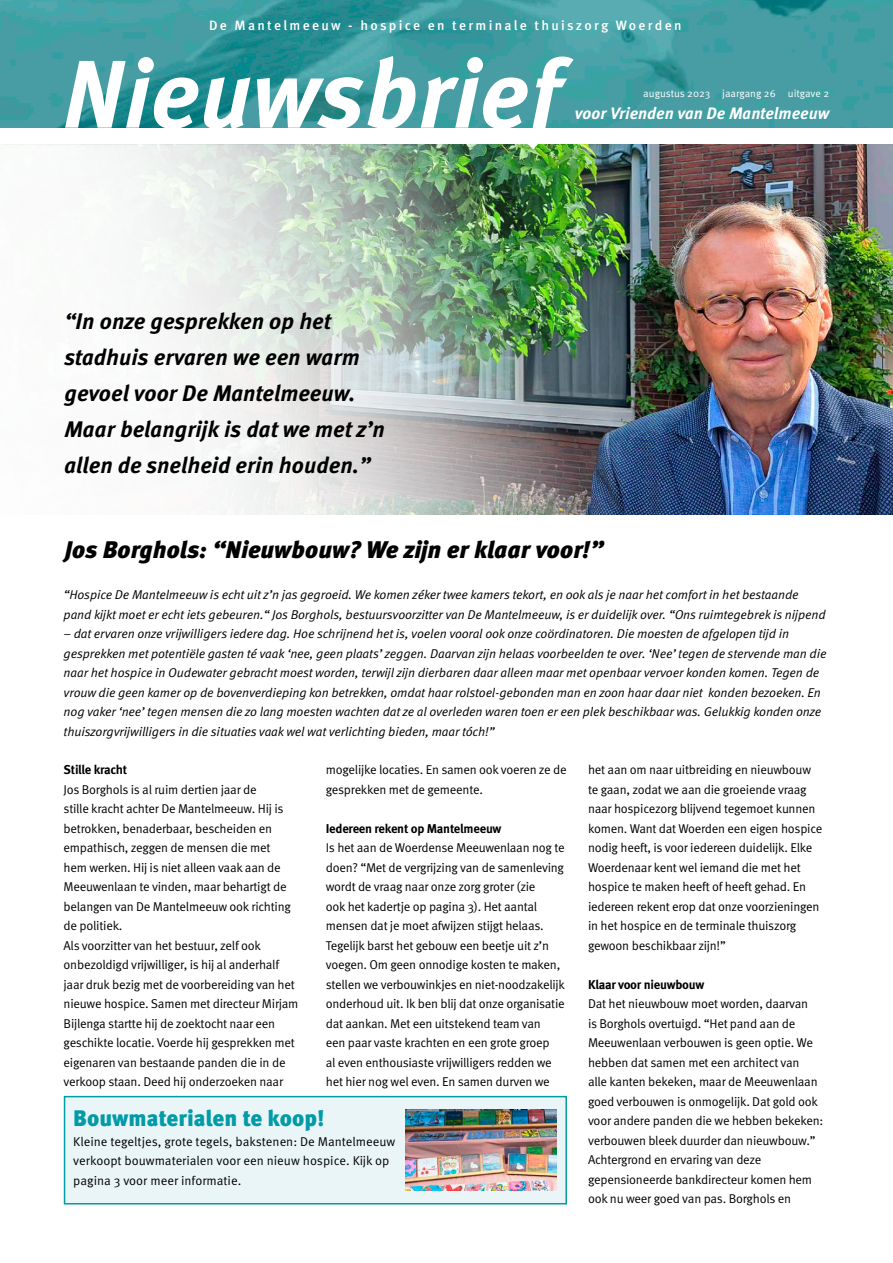
<style>
.page{position:relative;width:893px;height:1263px;background:#fff}
.page>*{position:absolute;margin:0;border:0;box-sizing:border-box;transform-origin:0 0}
.t1{font:italic 700 96px "Meta Pro";color:#fff}
.t2{font:italic 900 24px "Meta Pro";color:#000}
.t3{font:italic 700 22.5px/36px "Meta Pro";color:#000}
.t4{font:900 22.5px "Meta Pro";letter-spacing:-.005em;color:#009ba7}
.t5{font:italic 700 16.5px "Meta Pro";color:#fff}
.t6{font:500 13.5px "Meta Pro";letter-spacing:.17em;color:#fff}
.t7{font:12.75px/19.5px "Meta Pro";letter-spacing:-.02em;color:#000}
.t8{font:italic 12.75px/19.5px "Meta Pro";letter-spacing:-.01em;color:#000}
.t9{font:12.75px/19.5px "Meta Pro";color:#000}
.t10{font:700 12.75px "Meta Pro";letter-spacing:-.02em;color:#000}
.t11{font:10.5px "Meta Pro";letter-spacing:-.005em;color:#fff}
</style>
<div class="page">
<img style="left:626px;top:144px;width:267px;height:370px">
<div style="left:64px;top:1096px;width:503px;height:108px;background:#eaf5f8;border:2px solid #009ba7"></div>
<img style="left:0;top:144px;width:626px;height:371px">
<img style="left:0;top:0;width:893px;height:128px">
<img style="left:406px;top:1110px;width:151px;height:80px">
<p class="t6" style="left:209px;top:17px;width:474px">De Mantelmeeuw - hospice en terminale thuiszorg Woerden</p>
<h1 class="t1" style="left:63px;top:34px;width:499px">Nieuwsbrief</h1>
<p class="t11" style="left:643px;top:86px;width:187px">augustus 2023 jaargang 26 uitgave 2</p>
<p class="t5" style="left:575px;top:103px;width:256px">voor Vrienden van De Mantelmeeuw</p>
<h3 class="t3" style="left:64px;top:303px;width:322px">“In onze gesprekken op het stadhuis ervaren we een warm gevoel voor De Mantelmeeuw.<br>Maar belangrijk is dat we met z’n allen de snelheid erin houden.”</h3>
<h2 class="t2" style="left:65px;top:534px;width:540px">Jos Borghols: “Nieuwbouw? We zijn er klaar voor!”</h2>
<p class="t8" style="left:64px;top:585px;width:764px">“Hospice De Mantelmeeuw is echt uit z’n jas gegroeid. We komen zéker twee kamers tekort, en ook als je naar het comfort in het bestaande pand kijkt moet er echt iets gebeuren.“ Jos Borghols, bestuursvoorzitter van De Mantelmeeuw, is er duidelijk over. “Ons ruimtegebrek is nijpend</p>
<p class="t8" style="left:64px;top:624px;width:764px">– dat ervaren onze vrijwilligers iedere dag. Hoe schrijnend het is, voelen vooral ook onze coördinatoren. Die moesten de afgelopen tijd in gesprekken met potentiële gasten té vaak ‘nee, geen plaats’ zeggen. Daarvan zijn helaas voorbeelden te over. ‘Nee’ tegen de stervende man die naar het hospice in Oudewater gebracht moest worden, terwijl zijn dierbaren daar alleen maar met openbaar vervoer konden komen. Tegen de vrouw die geen kamer op de bovenverdieping kon betrekken, omdat haar rolstoel-gebonden man en zoon haar daar niet konden bezoeken. En nog vaker ‘nee’ tegen mensen die zo lang moesten wachten dat ze al overleden waren toen er een plek beschikbaar was. Gelukkig konden onze thuiszorgvrijwilligers in die situaties vaak wel wat verlichting bieden, maar tóch!”</p>
<p class="t10" style="left:64px;top:762px;width:65px">Stille kracht</p>
<p class="t7" style="left:64px;top:780px;width:236px">Jos Borghols is al ruim dertien jaar de<br>stille kracht achter De Mantelmeeuw. Hij is betrokken, benaderbaar, bescheiden en empathisch, zeggen de mensen die met<br>hem werken. Hij is niet alleen vaak aan de Meeuwenlaan te vinden, maar behartigt de belangen van De Mantelmeeuw ook richting de politiek.<br>Als voorzitter van het bestuur, zelf ook onbezoldigd vrijwilliger, is hij al anderhalf jaar druk bezig met de voorbereiding van het nieuwe hospice. Samen met directeur Mirjam Bijlenga startte hij de zoektocht naar een geschikte locatie. Voerde hij gesprekken met eigenaren van bestaande panden die in de verkoop staan. Deed hij onderzoeken naar</p>
<p class="t7" style="left:326px;top:760px;width:242px">mogelijke locaties. En samen ook voeren ze de gesprekken met de gemeente.</p>
<p class="t10" style="left:326px;top:820px;width:177px">Iedereen rekent op Mantelmeeuw</p>
<p class="t7" style="left:326px;top:838px;width:241px">Is het aan de Woerdense Meeuwenlaan nog te doen? “Met de vergrijzing van de samenleving wordt de vraag naar onze zorg groter (zie<br>ook het kadertje op pagina 3). Het aantal mensen dat je moet afwijzen stijgt helaas.<br>Tegelijk barst het gebouw een beetje uit z’n voegen. Om geen onnodige kosten te maken, stellen we verbouwinkjes en niet-noodzakelijk onderhoud uit. Ik ben blij dat onze organisatie dat aankan. Met een uitstekend team van<br>een paar vaste krachten en een grote groep<br>al even enthousiaste vrijwilligers redden we het hier nog wel even. En samen durven we</p>
<h3 class="t4" style="left:73px;top:1104px;width:253px">Bouwmaterialen te koop!</h3>
<p class="t9" style="left:73px;top:1132px;width:324px">Kleine tegeltjes, grote tegels, bakstenen: De Mantelmeeuw verkoopt bouwmaterialen voor een nieuw hospice. Kijk op pagina 3 voor meer informatie.</p>
<p class="t7" style="left:588px;top:760px;width:236px">het aan om naar uitbreiding en nieuwbouw te gaan, zodat we aan die groeiende vraag naar hospicezorg blijvend tegemoet kunnen komen. Want dat Woerden een eigen hospice nodig heeft, is voor iedereen duidelijk. Elke Woerdenaar kent wel iemand die met het hospice te maken heeft of heeft gehad. En iedereen rekent erop dat onze voorzieningen in het hospice en de terminale thuiszorg gewoon beschikbaar zijn!”</p>
<p class="t10" style="left:588px;top:976px;width:118px">Klaar voor nieuwbouw</p>
<p class="t7" style="left:588px;top:994px;width:237px">Dat het nieuwbouw moet worden, daarvan<br>is Borghols overtuigd. “Het pand aan de Meeuwenlaan verbouwen is geen optie. We hebben dat samen met een architect van<br>alle kanten bekeken, maar de Meeuwenlaan goed verbouwen is onmogelijk. Dat gold ook voor andere panden die we hebben bekeken: verbouwen bleek duurder dan nieuwbouw.” Achtergrond en ervaring van deze gepensioneerde bankdirecteur komen hem ook nu weer goed van pas. Borghols en</p>
</div>
